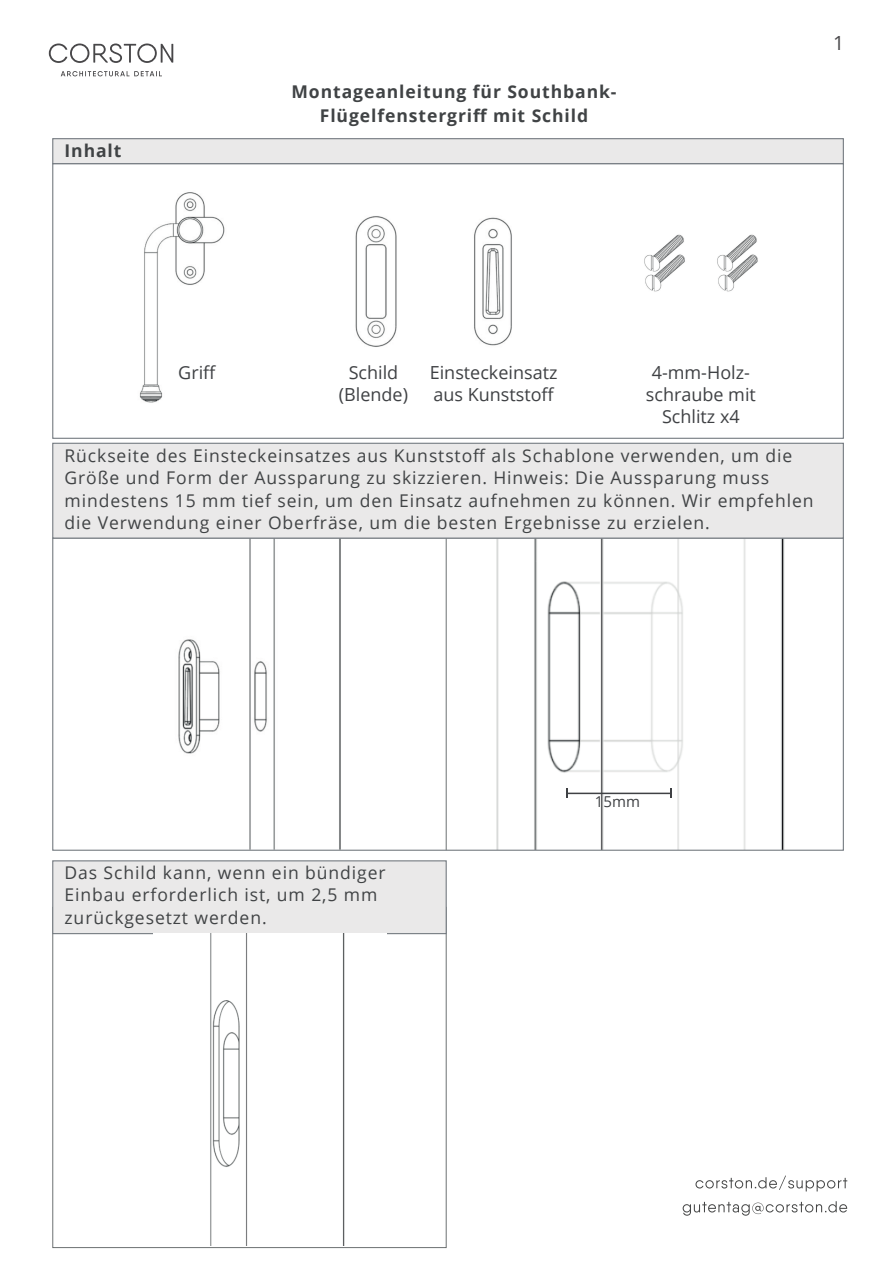
<style>
.page{position:relative;width:893px;height:1263px;background:#fff}
.page>*{position:absolute;margin:0;border:0;box-sizing:border-box;transform-origin:0 0}
.t1{font:19.5px "Open Sans";color:#484749}
.t2{font:18px/21.6px "Open Sans";color:#3f4144;text-align:center}
.t3{font:17.55px/22.5px "Open Sans";letter-spacing:.05em;color:#404345}
.t4{font:700 17.55px/24px "Open Sans";letter-spacing:.05em;color:#404345;text-align:center}
.t5{font:15px "Open Sans";color:#3f4144}
</style>
<div class="page">
<div style="left:52px;top:860px;width:395px;height:74px;background:#eae9e9;border:1px solid #767c82"></div>
<img style="left:139px;top:192px;width:619px;height:211px">
<img style="left:178px;top:539px;width:163px;height:310px">
<img style="left:496px;top:539px;width:289px;height:310px">
<hr style="left:567px;top:793px;width:104px;height:1px;background:#3f4144">
<svg style="left:566px;top:788px;width:2px;height:10px"></svg>
<svg style="left:670px;top:788px;width:2px;height:10px"></svg>
<img style="left:210px;top:934px;width:135px;height:312px">
<hr style="left:446px;top:526px;width:1px;height:324px;background:#6d7172">
<div style="left:52px;top:138px;width:792px;height:26px;background:#eae9e9;border:1px solid #767c82"></div>
<div style="left:52px;top:443px;width:792px;height:96px;background:#eae9e9;border:1px solid #767c82"></div>
<svg style="left:49px;top:44px;width:124px;height:32px"></svg>
<svg style="left:695px;top:1175px;width:152px;height:16px"></svg>
<svg style="left:683px;top:1201px;width:164px;height:15px"></svg>
<p class="t4" style="left:65px;top:138px;width:58px">Inhalt</p>
<p class="t4" style="left:291px;top:79px;width:327px">Montageanleitung für Southbank-<br>Flügelfenstergriff mit Schild</p>
<p class="t1" style="left:833px;top:29px;width:13px">1</p>
<p class="t2" style="left:178px;top:362px;width:39px">Griff</p>
<p class="t2" style="left:339px;top:362px;width:71px">Schild (Blende)</p>
<p class="t2" style="left:430px;top:362px;width:129px;text-align:left">Einsteckeinsatz aus Kunststoff</p>
<p class="t2" style="left:646px;top:362px;width:112px">4-mm-Holz&shy;schraube mit<br>Schlitz x4</p>
<p class="t3" style="left:65px;top:444px;width:750px">Rückseite des Einsteckeinsatzes aus Kunststoff als Schablone verwenden, um die Größe und Form der Aussparung zu skizzieren. Hinweis: Die Aussparung muss mindestens 15 mm tief sein, um den Einsatz aufnehmen zu können. Wir empfehlen die Verwendung einer Oberfräse, um die besten Ergebnisse zu erzielen.</p>
<p class="t3" style="left:65px;top:861px;width:323px">Das Schild kann, wenn ein bündiger<br>Einbau erforderlich ist, um 2,5 mm zurückgesetzt werden.</p>
<p class="t5" style="left:595px;top:791px;width:47px">15mm</p>
</div>
